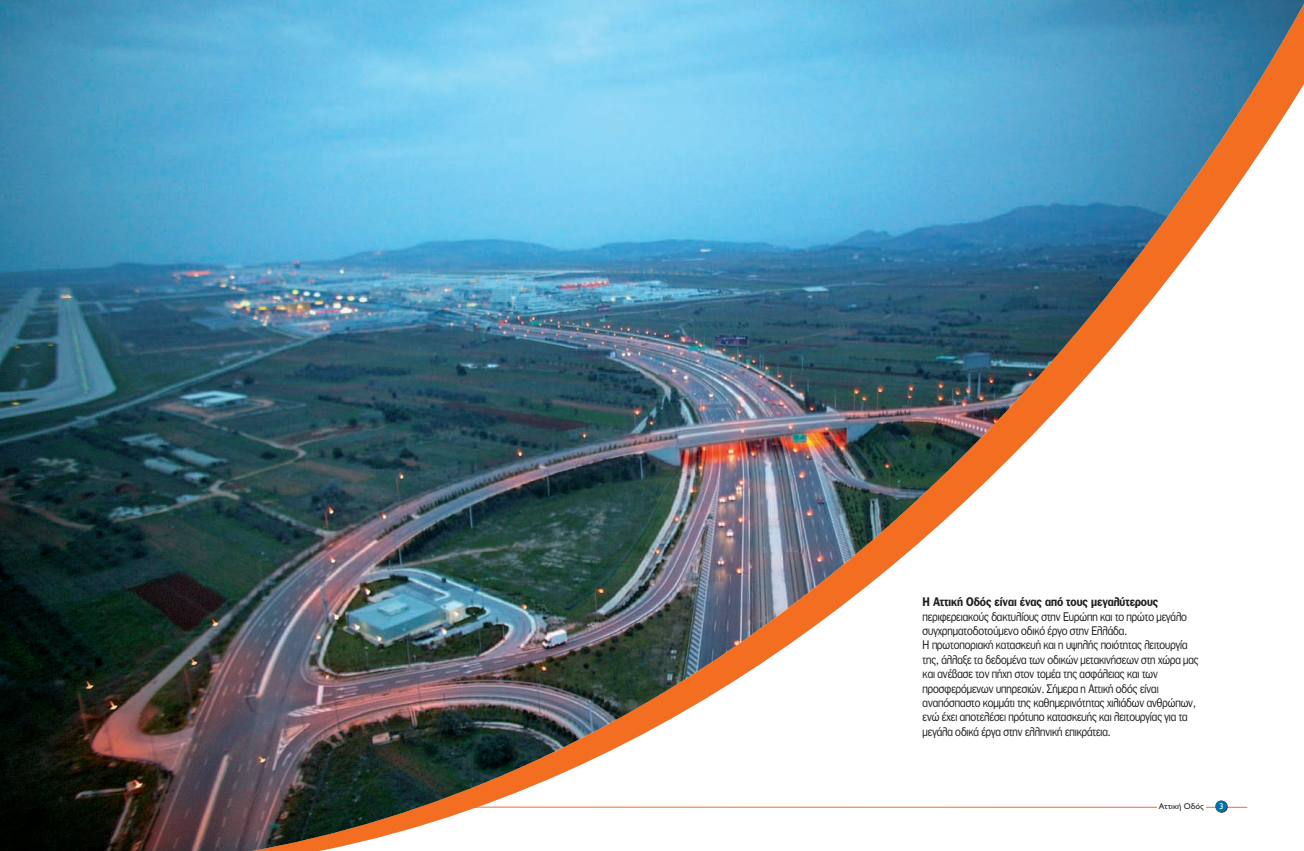
<style>
.page{position:relative;width:1304px;height:851px;background:#fff}
.page>*{position:absolute;margin:0;border:0;box-sizing:border-box;transform-origin:0 0}
.t1{font:12px/14.4px "PF Franklin Gothic";color:#231f20;scale:.88 1}
.t2{font:700 12px "PF Franklin Gothic";color:#231f20;scale:.88 1}
.t3{font:8.5px "Gill Sans Hel";color:#231f20}
.t4{font:8.5px "Gill Sans Hel";color:#fff}
</style>
<div class="page">
<img style="left:0;top:0;width:1304px;height:850px">
<p class="t2" style="left:923px;top:594px;width:269px">Η Αττική Οδός είναι ένας από τους µεγαλύτερους</p>
<p class="t1" style="left:923px;top:609px;width:315px">περιφερειακούς δακτυλίους στην Ευρώπη και το πρώτο µεγάλο συγχρηµατοδοτούµενο οδικό έργο στην Ελλάδα.<br>Η πρωτοποριακή κατασκευή και η υψηλής ποιότητας λειτουργία της, άλλαξε τα δεδοµένα των οδικών µετακινήσεων στη χώρα µας και ανέβασε τον πήχη στον τοµέα της ασφάλειας και των προσφερόµενων υπηρεσιών. Σήµερα η Αττική οδός είναι αναπόσπαστο κοµµάτι της καθηµερινότητας χιλιάδων ανθρώπων, ενώ έχει αποτελέσει πρότυπο κατασκευής και λειτουργίας για τα µεγάλα οδικά έργα στην ελληνική επικράτεια.</p>
<p class="t3" style="left:1159px;top:801px;width:46px">Aττική Οδός</p>
<p class="t4" style="left:1219px;top:801px;width:6px">3</p>
</div>
